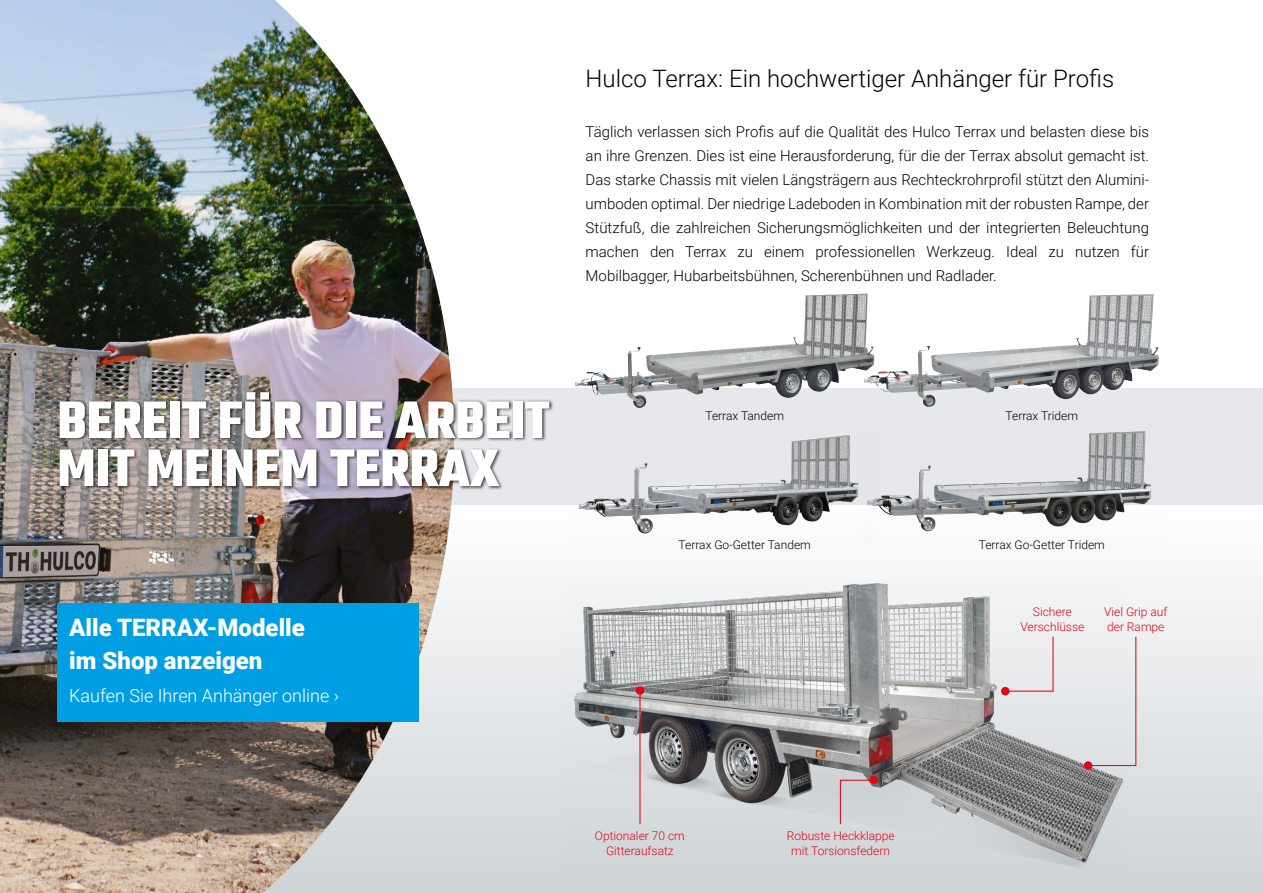
<style>
.page{position:relative;width:1263px;height:893px;background:#fff}
.page>*{position:absolute;margin:0;border:0;box-sizing:border-box;transform-origin:0 0}
.t1{font:700 57px/48px "Teko";color:#fff}
.t2{font:300 24px "Roboto";color:#000}
.t3{font:900 24px/33px "Roboto";color:#fff}
.t4{font:300 18px "Roboto";color:#fff}
.t5{font:300 15px/24px "Roboto";color:#000;text-align:justify}
.t6{font:300 12px/15px "Roboto";color:#e30613;text-align:center}
.t7{font:300 12px "Roboto";color:#000}
</style>
<div class="page">
<div style="left:0;top:388px;width:1263px;height:117px;background:#e6e8eb"></div>
<div style="left:0;top:505px;width:1263px;height:388px;background:linear-gradient(to bottom,#fefefe,#cdd3d7)"></div>
<img style="left:0;top:0;width:454px;height:893px">
<div style="left:57px;top:603px;width:362px;height:119px;background:#009fe3"></div>
<img style="left:562px;top:579px;width:563px;height:302px">
<hr style="left:639px;top:691px;width:1px;height:133px;background:#e30613">
<svg style="left:1004px;top:635px;width:50px;height:57px;background:#e8e2e4"></svg>
<div style="left:1087px;top:635px;width:50px;height:132px;background:#e5e7e9"></div>
<svg style="left:839px;top:779px;width:33px;height:46px;background:#d0c9cc"></svg>
<div style="left:1001px;top:687px;width:8px;height:8px;background:#e30613;border-radius:50%"></div>
<div style="left:1084px;top:761px;width:8px;height:9px;background:#e30613;border-radius:50%"></div>
<div style="left:869px;top:775px;width:9px;height:9px;background:#e30613;border-radius:50%"></div>
<div style="left:636px;top:686px;width:8px;height:9px;background:#e30613;border-radius:50%"></div>
<img style="left:575px;top:293px;width:292px;height:94px">
<img style="left:570px;top:435px;width:287px;height:110px">
<img style="left:863px;top:294px;width:270px;height:89px">
<img style="left:857px;top:431px;width:306px;height:116px">
<div style="left:58px;top:390px;width:495px;height:100px;background:#000;opacity:.7"></div>
<h2 class="t2" style="left:586px;top:62px;width:530px">Hulco Terrax: Ein hochwertiger Anhänger für Profis</h2>
<p class="t5" style="left:586px;top:119px;width:565px">Täglich verlassen sich Profis auf die Qualität des Hulco Terrax und belasten diese bis an ihre Grenzen. Dies ist eine Herausforderung, für die der Terrax absolut gemacht ist.<br>Das starke Chassis mit vielen Längsträgern aus Rechteckrohrprofil stützt den Alumini&shy;umboden optimal. Der niedrige Ladeboden in Kombination mit der robusten Rampe, der Stützfuß, die zahlreichen Sicherungsmöglichkeiten und der integrierten Beleuchtung machen den Terrax zu einem professionellen Werkzeug. Ideal zu nutzen für Mobilbagger, Hubarbeitsbühnen, Scherenbühnen und Radlader.</p>
<h1 class="t1" style="left:57px;top:400px;width:494px">BEREIT FÜR DIE ARBEIT<br>MIT MEINEM TERRAX</h1>
<h2 class="t3" style="left:69px;top:610px;width:237px">Alle TERRAX-Modelle im Shop anzeigen</h2>
<p class="t4" style="left:69px;top:682px;width:271px">Kaufen Sie Ihren Anhänger online ›</p>
<p class="t7" style="left:705px;top:407px;width:80px">Terrax Tandem</p>
<p class="t7" style="left:679px;top:536px;width:134px">Terrax Go-Getter Tandem</p>
<p class="t7" style="left:1005px;top:407px;width:74px">Terrax Tridem</p>
<p class="t7" style="left:979px;top:536px;width:128px">Terrax Go-Getter Tridem</p>
<p class="t6" style="left:1020px;top:604px;width:65px">Sichere<br>Verschlüsse</p>
<p class="t6" style="left:1104px;top:604px;width:65px;text-align:left">Viel Grip auf der Rampe</p>
<p class="t6" style="left:595px;top:828px;width:91px">Optionaler 70 cm<br>Gitteraufsatz</p>
<p class="t6" style="left:787px;top:828px;width:109px">Robuste Heckklappe mit Torsionsfedern</p>
</div>
